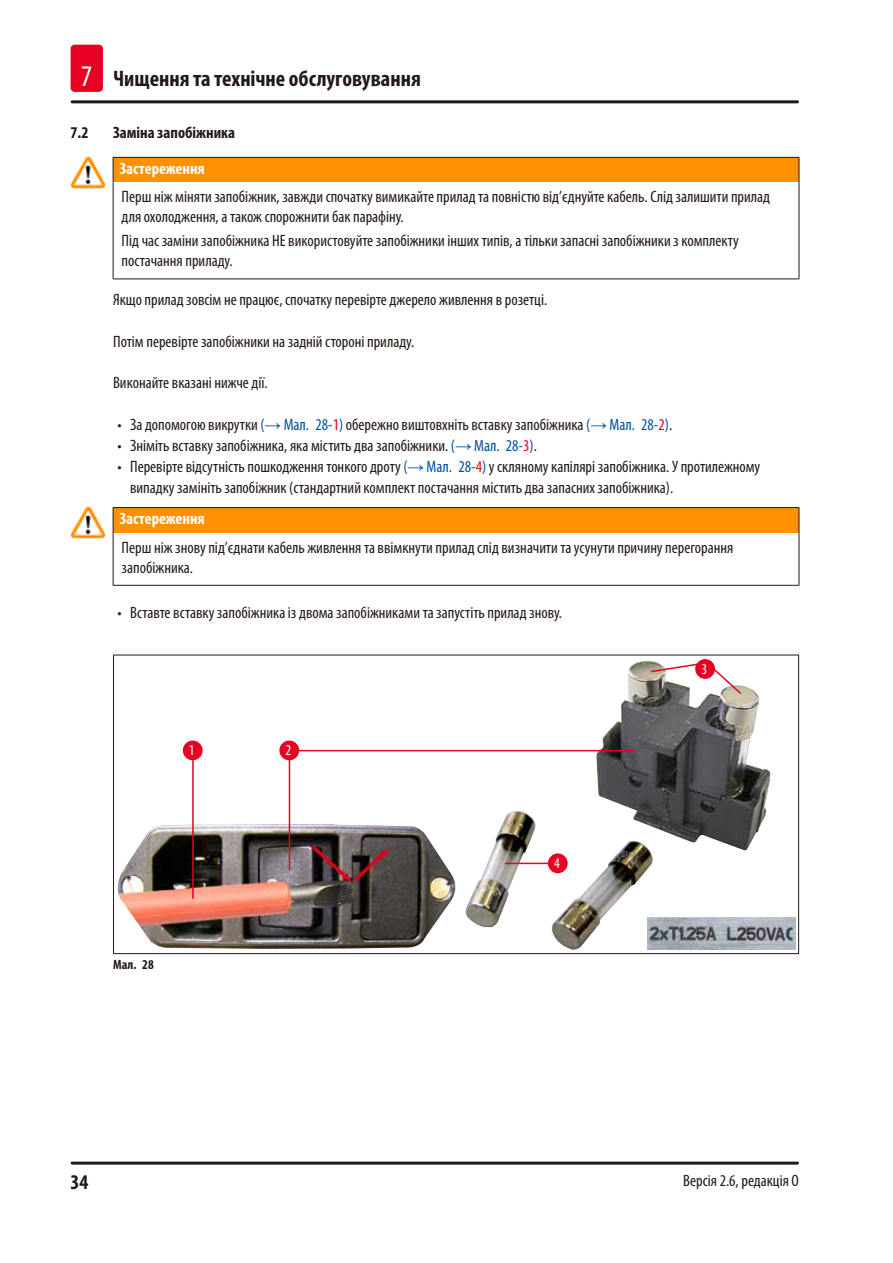
<style>
.page{position:relative;width:893px;height:1263px;background:#fff}
.page>*{position:absolute;margin:0;border:0;box-sizing:border-box;transform-origin:0 0}
.t1{font:700 condensed 22.5px "Myriad Pro";color:#231916}
.t2{font:700 condensed 21px "Myriad Pro";color:#231916}
.Source_of_danger{font:condensed 16.5px/19.8px "Myriad Pro";color:#231916}
.Description_text{font:condensed 16.5px "Myriad Pro";color:#231916}
.Signalword__no_use_a{font:700 condensed 16.5px "Myriad Pro";color:#fff}
.t3{font:700 condensed 16.5px "Myriad Pro";color:#231916}
.t4{font:condensed 15px "Myriad Pro";color:#fff}
.t5{font:700 condensed 13.5px "Myriad Pro";color:#231916}
.s1{font-weight:400;font-size:30px;color:#fff}
.s2{color:#00509e}
.s3{font-family:"Arial";font-stretch:normal;color:#00509e}
.s4{color:#e60021}
</style>
<div class="page">
<hr style="left:72px;top:1161px;width:725px;height:3px;background:#231916">
<hr style="left:72px;top:100px;width:725px;height:3px;background:#231916">
<div style="left:71px;top:45px;width:32px;height:47px;background:#e60021;border-radius:4px"></div>
<div style="left:113px;top:157px;width:686px;height:26px;background:#ff9000"></div>
<hr style="left:113px;top:183px;width:1px;height:96px;background:#231916">
<hr style="left:799px;top:183px;width:1px;height:96px;background:#231916">
<hr style="left:113px;top:279px;width:686px;height:1px;background:#231916">
<hr style="left:113px;top:157px;width:686px;height:1px;background:#231916">
<svg style="left:113px;top:158px;width:1px;height:25px"></svg>
<svg style="left:799px;top:158px;width:1px;height:25px"></svg>
<img style="left:71px;top:156px;width:34px;height:32px">
<div style="left:113px;top:508px;width:686px;height:25px;background:#ff9000"></div>
<hr style="left:113px;top:533px;width:1px;height:52px;background:#231916">
<hr style="left:799px;top:533px;width:1px;height:52px;background:#231916">
<hr style="left:113px;top:585px;width:686px;height:1px;background:#231916">
<hr style="left:113px;top:507px;width:686px;height:1px;background:#231916">
<svg style="left:113px;top:508px;width:1px;height:25px"></svg>
<svg style="left:799px;top:508px;width:1px;height:25px"></svg>
<img style="left:71px;top:506px;width:34px;height:32px">
<img style="left:117px;top:824px;width:339px;height:125px">
<img style="left:586px;top:660px;width:185px;height:191px">
<img style="left:465px;top:811px;width:190px;height:139px">
<img style="left:647px;top:917px;width:148px;height:33px">
<hr style="left:192px;top:759px;width:2px;height:139px;background:#e60021">
<div style="left:183px;top:740px;width:20px;height:20px;background:#e60021;border-radius:50%"></div>
<hr style="left:289px;top:759px;width:1px;height:110px;background:#e60021">
<div style="left:279px;top:740px;width:20px;height:20px;background:#e60021;border-radius:50%"></div>
<hr style="left:298px;top:750px;width:336px;height:1px;background:#e60021">
<div style="left:695px;top:659px;width:20px;height:20px;background:#e60021;border-radius:50%"></div>
<svg style="left:650px;top:663px;width:47px;height:10px"></svg>
<svg style="left:708px;top:664px;width:34px;height:31px"></svg>
<div style="left:548px;top:853px;width:20px;height:20px;background:#e60021;border-radius:50%"></div>
<hr style="left:505px;top:863px;width:46px;height:1px;background:#e60021">
<h1 class="t1" style="left:81px;top:65px;width:341px"><span class="s1">7</span> Чищення та технічне обслуговування</h1>
<p class="t3" style="left:71px;top:122px;width:19px">7.2</p>
<p class="t3" style="left:113px;top:122px;width:124px">Заміна запобіжника</p>
<p class="Signalword__no_use_a" style="left:119px;top:158px;width:87px">Застереження</p>
<p class="Source_of_danger" style="left:122px;top:187px;width:650px">Перш ніж міняти запобіжник, завжди спочатку вимикайте прилад та повністю від’єднуйте кабель. Слід залишити прилад для охолодження, а також спорожнити бак парафіну.</p>
<p class="Source_of_danger" style="left:122px;top:231px;width:619px">Під час заміни запобіжника НЕ використовуйте запобіжники інших типів, а тільки запасні запобіжники з комплекту постачання приладу.</p>
<p class="Description_text" style="left:113px;top:290px;width:436px">Якщо прилад зовсім не працює, спочатку перевірте джерело живлення в розетці.</p>
<p class="Description_text" style="left:113px;top:331px;width:303px">Потім перевірте запобіжники на задній стороні приладу.</p>
<p class="Description_text" style="left:113px;top:373px;width:156px">Виконайте вказані нижче дії.</p>
<p class="Source_of_danger" style="left:117px;top:415px;width:556px">• За допомогою викрутки <span class="s2">(</span><span class="s3">→</span> <span class="s2">Мал. 28‑</span><span class="s4">1</span><span class="s2">)</span> обережно виштовхніть вставку запобіжника <span class="s2">(</span><span class="s3">→</span> <span class="s2">Мал. 28‑</span><span class="s4">2</span><span class="s2">)</span>.</p>
<p class="Source_of_danger" style="left:117px;top:435px;width:421px">• Зніміть вставку запобіжника, яка містить два запобіжники. <span class="s2">(</span><span class="s3">→</span> <span class="s2">Мал. 28‑</span><span class="s4">3</span><span class="s2">)</span>.</p>
<p class="Source_of_danger" style="left:130px;top:456px;width:632px;line-height:20.9px;text-indent:-13px">• Перевірте відсутність пошкодження тонкого дроту <span class="s2">(</span><span class="s3">→</span> <span class="s2">Мал. 28‑</span><span class="s4">4</span><span class="s2">)</span> у скляному капілярі запобіжника. У протилежному випадку замініть запобіжник (стандартний комплект постачання містить два запасних запобіжника).</p>
<p class="Signalword__no_use_a" style="left:119px;top:508px;width:87px">Застереження</p>
<p class="Source_of_danger" style="left:122px;top:537px;width:613px">Перш ніж знову під’єднати кабель живлення та ввімкнути прилад слід визначити та усунути причину перегорання запобіжника.</p>
<p class="Source_of_danger" style="left:117px;top:602px;width:446px">• Вставте вставку запобіжника із двома запобіжниками та запустіть прилад знову.</p>
<p class="t4" style="left:189px;top:741px;width:7px">1</p>
<p class="t4" style="left:285px;top:741px;width:7px">2</p>
<p class="t5" style="left:113px;top:955px;width:42px">Мал. 28</p>
<p class="t4" style="left:554px;top:854px;width:7px">4</p>
<p class="t4" style="left:701px;top:660px;width:7px">3</p>
<p class="t2" style="left:71px;top:1169px;width:19px">34</p>
<p class="Source_of_danger" style="left:683px;top:1171px;width:117px">Версія 2.6, редакція O</p>
</div>
